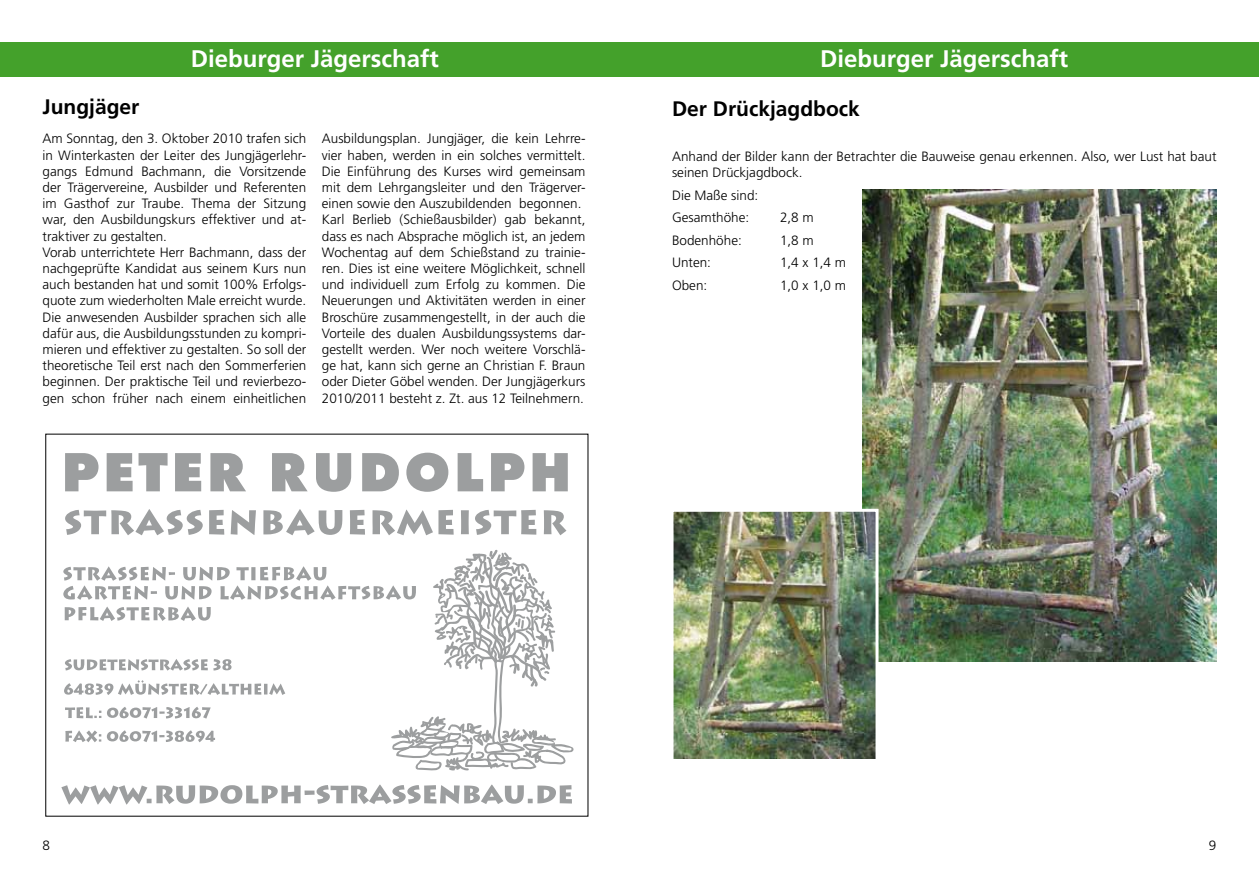
<style>
.page{position:relative;width:1259px;height:893px;background:#fff}
.page>*{position:absolute;margin:0;border:0;box-sizing:border-box;transform-origin:0 0}
.t1{font:700 24px "Frutiger";color:#fff}
.t2{font:700 21px "Frutiger";color:#000}
.t3{font:300 13.5px/16.2px "Frutiger";color:#000}
</style>
<div class="page">
<div style="left:0;top:42px;width:1259px;height:34px;background:#44a12b"></div>
<svg style="left:65px;top:453px;width:503px;height:82px"></svg>
<svg style="left:61px;top:785px;width:511px;height:19px"></svg>
<svg style="left:63px;top:549px;width:511px;height:222px"></svg>
<img style="left:862px;top:190px;width:354px;height:472px">
<img style="left:674px;top:513px;width:200px;height:245px">
<div style="left:670px;top:509px;width:208px;height:300px;border:3px solid #fff"></div>
<h1 class="t1" style="left:191px;top:45px;width:250px">Dieburger Jägerschaft</h1>
<h1 class="t1" style="left:820px;top:45px;width:250px">Dieburger Jägerschaft</h1>
<h2 class="t2" style="left:43px;top:94px;width:98px">Jungjäger</h2>
<p class="t3" style="left:43px;top:131px;width:265px">Am Sonntag, den 3. Oktober 2010 trafen sich in Winterkasten der Leiter des Jungjägerlehr&shy;gangs Edmund Bachmann, die Vorsitzende der Trägervereine, Ausbilder und Referenten im Gasthof zur Traube. Thema der Sitzung war, den Ausbildungskurs effektiver und at&shy;traktiver zu gestalten.<br>Vorab unterrichtete Herr Bachmann, dass der nachgeprüfte Kandidat aus seinem Kurs nun auch bestanden hat und somit 100% Erfolgs&shy;quote zum wiederholten Male erreicht wurde.<br>Die anwesenden Ausbilder sprachen sich alle dafür aus, die Ausbildungsstunden zu kompri&shy;mieren und effektiver zu gestalten. So soll der theoretische Teil erst nach den Sommerferien beginnen. Der praktische Teil und revierbezo&shy;gen schon früher nach einem einheitlichen</p>
<p class="t3" style="left:322px;top:131px;width:265px">Ausbildungsplan. Jungjäger, die kein Lehrre&shy;vier haben, werden in ein solches vermittelt.<br>Die Einführung des Kurses wird gemeinsam mit dem Lehrgangsleiter und den Trägerver&shy;einen sowie den Auszubildenden begonnen.<br>Karl Berlieb (Schießausbilder) gab bekannt, dass es nach Absprache möglich ist, an jedem Wochentag auf dem Schießstand zu trainie&shy;ren. Dies ist eine weitere Möglichkeit, schnell und individuell zum Erfolg zu kommen. Die Neuerungen und Aktivitäten werden in einer Broschüre zusammengestellt, in der auch die Vorteile des dualen Ausbildungssystems dar&shy;gestellt werden. Wer noch weitere Vorschlä&shy;ge hat, kann sich gerne an Christian F. Braun oder Dieter Göbel wenden. Der Jungjägerkurs 2010/2011 besteht z. Zt. aus 12 Teilnehmern.</p>
<h2 class="t2" style="left:672px;top:96px;width:189px">Der Drückjagdbock</h2>
<p class="t3" style="left:672px;top:148px;width:546px">Anhand der Bilder kann der Betrachter die Bauweise genau erkennen. Also, wer Lust hat baut seinen Drückjagdbock.</p>
<p class="t3" style="left:672px;top:184px;width:88px;line-height:22.5px">Die Maße sind:<br>Gesamthöhe:</p>
<p class="t3" style="left:780px;top:210px;width:35px">2,8 m</p>
<p class="t3" style="left:672px;top:232px;width:71px">Bodenhöhe:</p>
<p class="t3" style="left:780px;top:232px;width:35px">1,8 m</p>
<p class="t3" style="left:672px;top:255px;width:41px">Unten:</p>
<p class="t3" style="left:780px;top:255px;width:68px">1,4 x 1,4 m</p>
<p class="t3" style="left:672px;top:277px;width:37px">Oben:</p>
<p class="t3" style="left:780px;top:277px;width:68px">1,0 x 1,0 m</p>
<p class="t3" style="left:43px;top:837px;width:9px">8</p>
<p class="t3" style="left:1209px;top:837px;width:9px">9</p>
</div>
